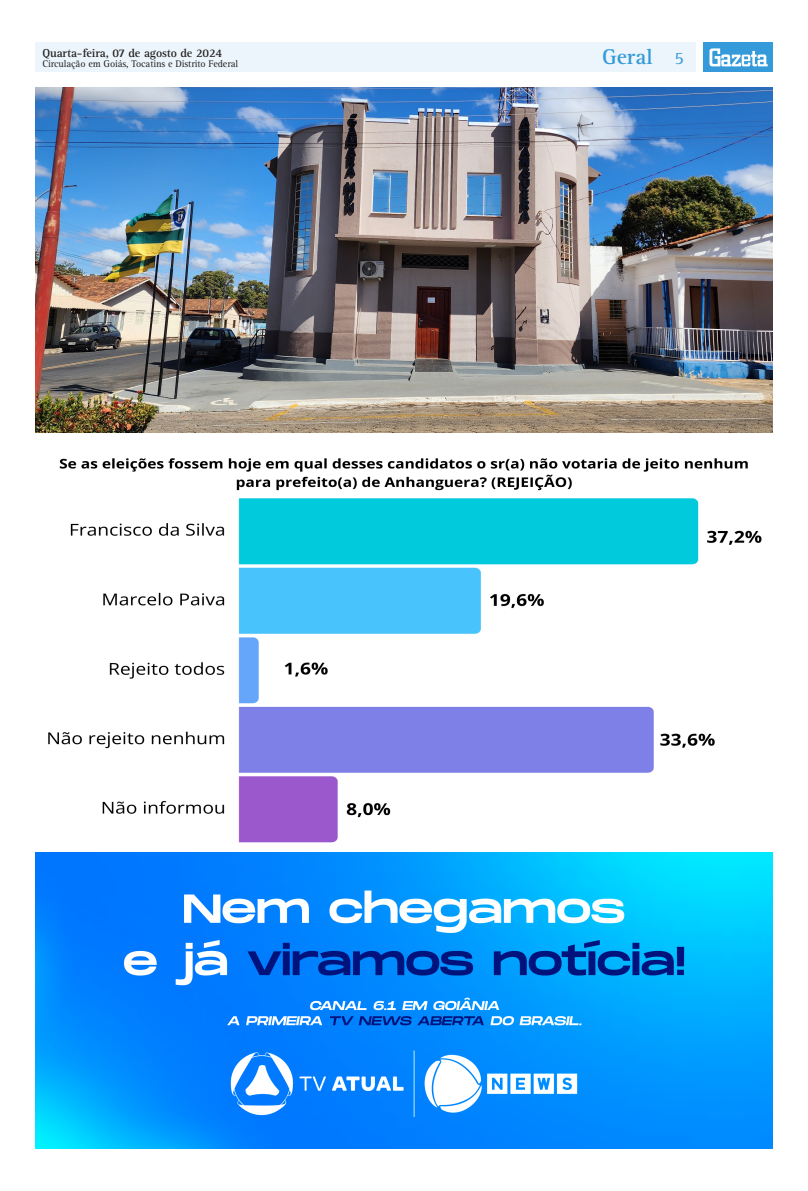
<style>
.page{position:relative;width:808px;height:1191px;background:#fff}
.page>*{position:absolute;margin:0;border:0;box-sizing:border-box;transform-origin:0 0}
.t1{font:700 22px "Rotis Serif Std";color:#349ada}
.t2{font:18px "Rotis Serif Std";color:#349ada}
.t3{font:700 12px "Rotis Serif Std";letter-spacing:-.01em;color:#231f20}
.t4{font:10px "Rotis Serif Std";letter-spacing:-.01em;color:#231f20}
</style>
<div class="page">
<div style="left:35px;top:43px;width:661px;height:29px;background:#ebf5fb"></div>
<div style="left:703px;top:43px;width:69px;height:29px;background:#349ada"></div>
<svg style="left:709px;top:48px;width:59px;height:18px"></svg>
<img style="left:35px;top:852px;width:737px;height:296px">
<img style="left:35px;top:88px;width:737px;height:344px">
<img style="left:48px;top:458px;width:714px;height:385px">
<p class="t3" style="left:43px;top:46px;width:181px">Quarta-feira, 07 de agosto de 2024</p>
<p class="t4" style="left:43px;top:58px;width:197px">Circulação em Goiás, Tocatins e Distrito Federal</p>
<p class="t1" style="left:602px;top:44px;width:52px">Geral</p>
<p class="t2" style="left:674px;top:47px;width:11px">5</p>
</div>
